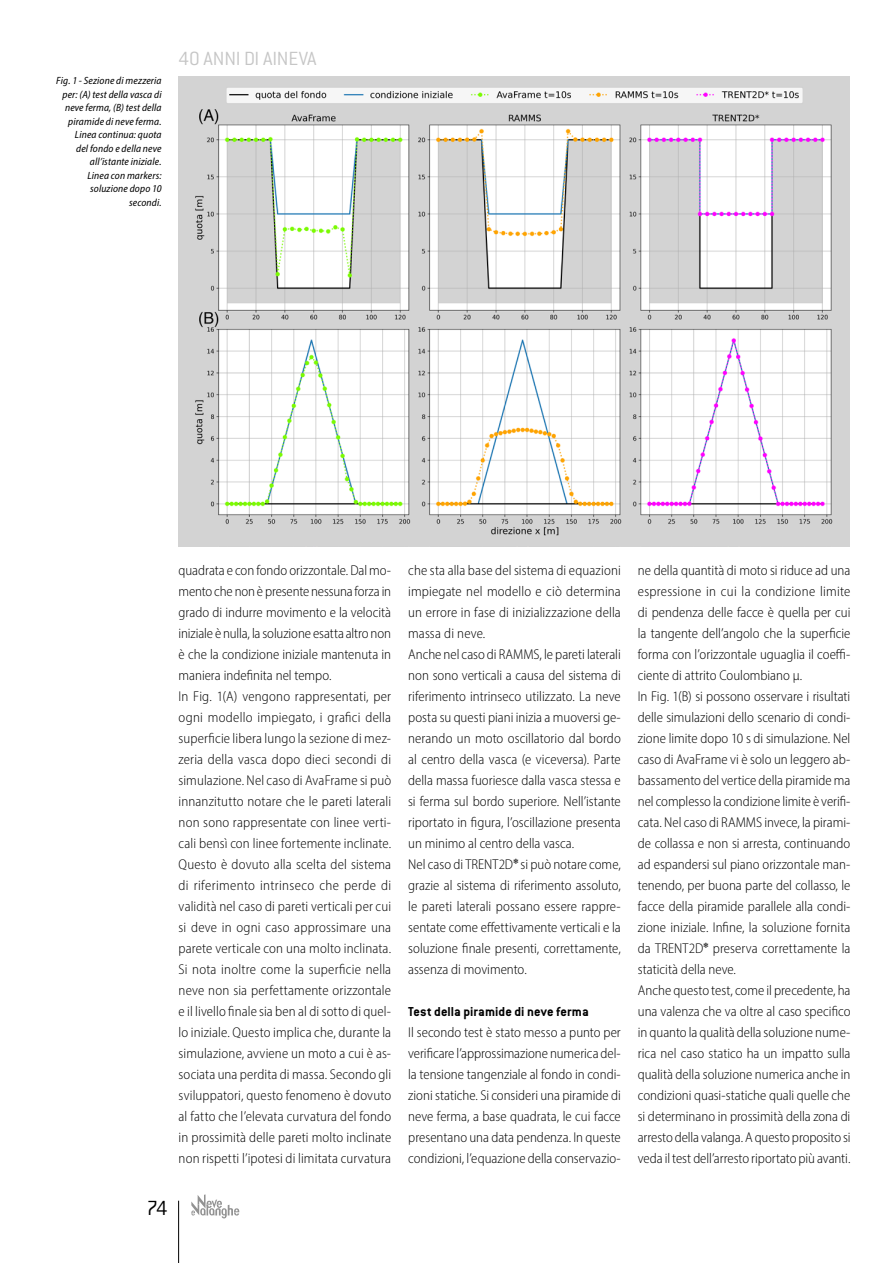
<style>
.page{position:relative;width:893px;height:1263px;background:#fff}
.page>*{position:absolute;margin:0;border:0;box-sizing:border-box;transform-origin:0 0}
.t1{font:300 22.5px "Conduit ITC";color:#000}
.t2{font:300 21px "Conduit ITC";letter-spacing:-.005em;color:#c6c6c6}
.t3{font:300 semi-condensed 14.25px/21px "Myriad Pro";letter-spacing:.005em;color:#000}
.t4{font:700 14.25px "Conduit ITC";letter-spacing:.005em;color:#000}
.t5{font:italic semi-condensed 10.5px/13.5px "Myriad Pro";letter-spacing:.015em;color:#000;text-align:right}
</style>
<div class="page">
<hr style="left:178px;top:1201px;width:1px;height:62px;background:#000">
<svg style="left:191px;top:1194px;width:48px;height:24px"></svg>
<img style="left:178px;top:77px;width:672px;height:470px">
<p class="t5" style="left:56px;top:74px;width:107px">Fig. 1 - Sezione di mezzeria per: (A) test della vasca di neve ferma, (B) test della piramide di neve ferma.<br>Linea continua: quota<br>del fondo e della neve all’istante iniziale.<br>Linea con markers: soluzione dopo 10 secondi.</p>
<h2 class="t2" style="left:179px;top:47px;width:139px">40 ANNI DI AINEVA</h2>
<p class="t3" style="left:179px;top:559px;width:214px">quadrata e con fondo orizzontale. Dal mo&shy;mento che non è presente nessuna forza in grado di indurre movimento e la velocità iniziale è nulla, la soluzione esatta altro non è che la condizione iniziale mantenuta in maniera indefinita nel tempo.<br>In Fig. 1(A) vengono rappresentati, per ogni modello impiegato, i grafici della superficie libera lungo la sezione di mez&shy;zeria della vasca dopo dieci secondi di simulazione. Nel caso di AvaFrame si può innanzitutto notare che le pareti laterali non sono rappresentate con linee verti&shy;cali bensì con linee fortemente inclinate.<br>Questo è dovuto alla scelta del sistema di riferimento intrinseco che perde di validità nel caso di pareti verticali per cui si deve in ogni caso approssimare una parete verticale con una molto inclinata.<br>Si nota inoltre come la superficie nella neve non sia perfettamente orizzontale e il livello finale sia ben al di sotto di quel&shy;lo iniziale. Questo implica che, durante la simulazione, avviene un moto a cui è as&shy;sociata una perdita di massa. Secondo gli sviluppatori, questo fenomeno è dovuto al fatto che l’elevata curvatura del fondo in prossimità delle pareti molto inclinate non rispetti l’ipotesi di limitata curvatura</p>
<p class="t3" style="left:408px;top:560px;width:214px">che sta alla base del sistema di equazioni impiegate nel modello e ciò determina un errore in fase di inizializzazione della massa di neve.<br>Anche nel caso di RAMMS, le pareti laterali non sono verticali a causa del sistema di riferimento intrinseco utilizzato. La neve posta su questi piani inizia a muoversi ge&shy;nerando un moto oscillatorio dal bordo al centro della vasca (e viceversa). Parte della massa fuoriesce dalla vasca stessa e si ferma sul bordo superiore. Nell’istante riportato in figura, l’oscillazione presenta un minimo al centro della vasca.<br>Nel caso di TRENT2D<sup>❄</sup> si può notare come, grazie al sistema di riferimento assoluto, le pareti laterali possano essere rappre&shy;sentate come effettivamente verticali e la soluzione finale presenti, correttamente, assenza di movimento.</p>
<p class="t4" style="left:408px;top:1003px;width:182px">Test della piramide di neve ferma</p>
<p class="t3" style="left:408px;top:1021px;width:214px;text-align:justify">Il secondo test è stato messo a punto per verificare l’approssimazione numerica del&shy;la tensione tangenziale al fondo in condi&shy;zioni statiche. Si consideri una piramide di neve ferma, a base quadrata, le cui facce presentano una data pendenza. In queste condizioni, l’equazione della conservazio-</p>
<h1 class="t1" style="left:146px;top:1196px;width:23px">74</h1>
<p class="t3" style="left:638px;top:559px;width:214px">ne della quantità di moto si riduce ad una espressione in cui la condizione limite di pendenza delle facce è quella per cui la tangente dell’angolo che la superficie forma con l’orizzontale uguaglia il coeffi&shy;ciente di attrito Coulombiano μ.<br>In Fig. 1(B) si possono osservare i risultati delle simulazioni dello scenario di condi&shy;zione limite dopo 10 s di simulazione. Nel caso di AvaFrame vi è solo un leggero ab&shy;bassamento del vertice della piramide ma nel complesso la condizione limite è verifi&shy;cata. Nel caso di RAMMS invece, la pirami&shy;de collassa e non si arresta, continuando ad espandersi sul piano orizzontale man&shy;tenendo, per buona parte del collasso, le facce della piramide parallele alla condi&shy;zione iniziale. Infine, la soluzione fornita da TRENT2D<sup>❄</sup> preserva correttamente la staticità della neve.<br>Anche questo test, come il precedente, ha una valenza che va oltre al caso specifico in quanto la qualità della soluzione nume&shy;rica nel caso statico ha un impatto sulla qualità della soluzione numerica anche in condizioni quasi-statiche quali quelle che si determinano in prossimità della zona di arresto della valanga. A questo proposito si veda il test dell’arresto riportato più avanti.</p>
</div>
